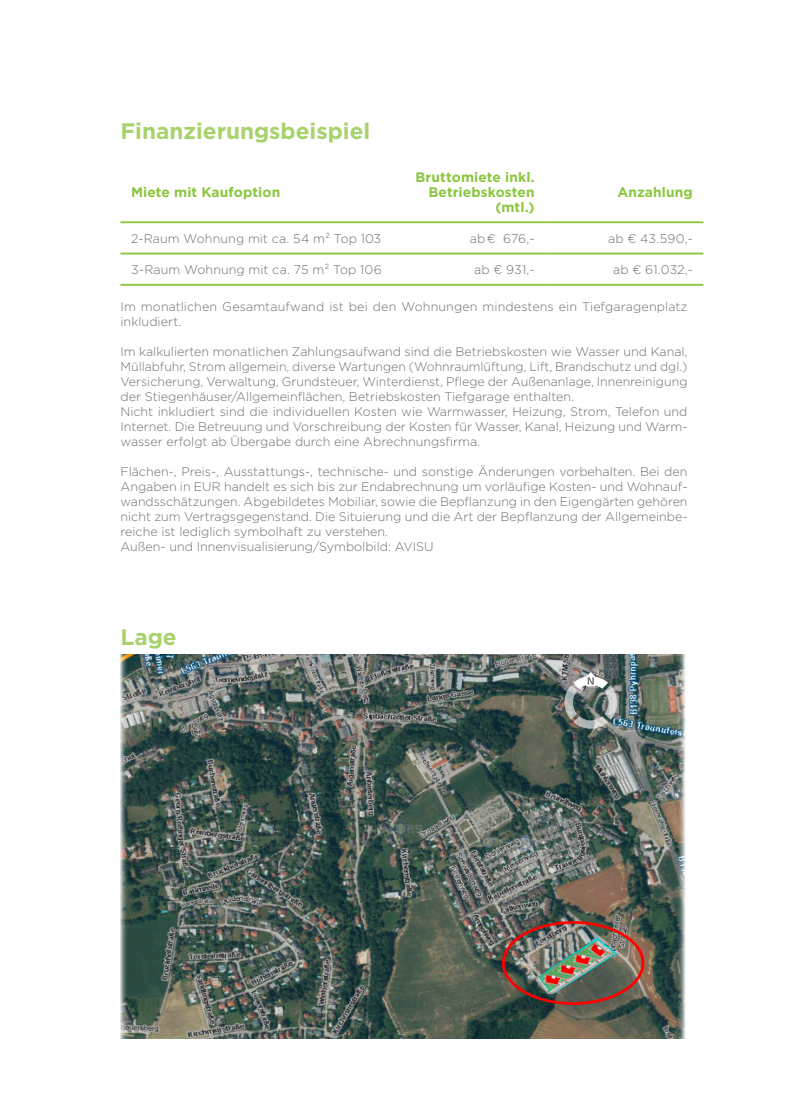
<style>
.page{position:relative;width:808px;height:1117px;background:#fff}
.page>*{position:absolute;margin:0;border:0;box-sizing:border-box;transform-origin:0 0}
.t1{font:700 22.5px "Gotham";color:#a8d26c}
.t2{font:700 13.75px/15px "Gotham";letter-spacing:.005em;color:#8bc63e;text-align:right}
.t3{font:300 12.5px/15px "Gotham";color:#6d6e71}
</style>
<div class="page">
<img style="left:120px;top:654px;width:565px;height:383px">
<svg style="left:564px;top:672px;width:53px;height:56px;background:#868f8d"></svg>
<hr style="left:120px;top:221px;width:284px;height:2px;background:#8bc63e">
<hr style="left:404px;top:221px;width:141px;height:2px;background:#8bc63e">
<hr style="left:545px;top:221px;width:158px;height:2px;background:#8bc63e">
<hr style="left:120px;top:252px;width:284px;height:2px;background:#8bc63e">
<hr style="left:404px;top:252px;width:141px;height:2px;background:#8bc63e">
<hr style="left:545px;top:252px;width:158px;height:2px;background:#8bc63e">
<hr style="left:120px;top:284px;width:284px;height:2px;background:#8bc63e">
<hr style="left:404px;top:284px;width:141px;height:2px;background:#8bc63e">
<hr style="left:545px;top:284px;width:158px;height:2px;background:#8bc63e">
<h1 class="t1" style="left:120px;top:120px;width:251px">Finanzierungsbeispiel</h1>
<p class="t2" style="left:131px;top:185px;width:151px">Miete mit Kaufoption</p>
<p class="t2" style="left:415px;top:170px;width:121px">Bruttomiete inkl.<br>Betriebskosten (mtl.)</p>
<p class="t2" style="left:617px;top:185px;width:77px">Anzahlung</p>
<p class="t3" style="left:131px;top:231px;width:251px">2-Raum Wohnung mit ca. 54 m2 Top 103</p>
<p class="t3" style="left:470px;top:231px;width:66px">ab € 676,-</p>
<p class="t3" style="left:608px;top:231px;width:86px">ab € 43.590,-</p>
<p class="t3" style="left:131px;top:262px;width:252px">3-Raum Wohnung mit ca. 75 m2 Top 106</p>
<p class="t3" style="left:474px;top:262px;width:62px">ab € 931,-</p>
<p class="t3" style="left:613px;top:262px;width:81px">ab € 61.032,-</p>
<p class="t3" style="left:120px;top:299px;width:568px">Im monatlichen Gesamtaufwand ist bei den Wohnungen mindestens ein Tiefgaragenplatz inkludiert.</p>
<p class="t3" style="left:120px;top:344px;width:568px">Im kalkulierten monatlichen Zahlungsaufwand sind die Betriebskosten wie Wasser und Kanal, Müllabfuhr, Strom allgemein, diverse Wartungen (Wohnraumlüftung, Lift, Brandschutz und dgl.)<br>Versicherung, Verwaltung, Grundsteuer, Winterdienst, Pflege der Außenanlage, Innenreinigung der Stiegenhäuser/Allgemeinflächen, Betriebskosten Tiefgarage enthalten.<br>Nicht inkludiert sind die individuellen Kosten wie Warmwasser, Heizung, Strom, Telefon und Internet. Die Betreuung und Vorschreibung der Kosten für Wasser, Kanal, Heizung und Warm&shy;wasser erfolgt ab Übergabe durch eine Abrechnungsfirma.</p>
<p class="t3" style="left:120px;top:464px;width:568px">Flächen-, Preis-, Ausstattungs-, technische- und sonstige Änderungen vorbehalten. Bei den Angaben in EUR handelt es sich bis zur Endabrechnung um vorläufige Kosten- und Wohnauf&shy;wandsschätzungen. Abgebildetes Mobiliar, sowie die Bepflanzung in den Eigengärten gehören nicht zum Vertragsgegenstand. Die Situierung und die Art der Bepflanzung der Allgemeinbe&shy;reiche ist lediglich symbolhaft zu verstehen.<br>Außen- und Innenvisualisierung/Symbolbild: AVISU</p>
<h1 class="t1" style="left:120px;top:627px;width:58px">Lage</h1>
</div>
